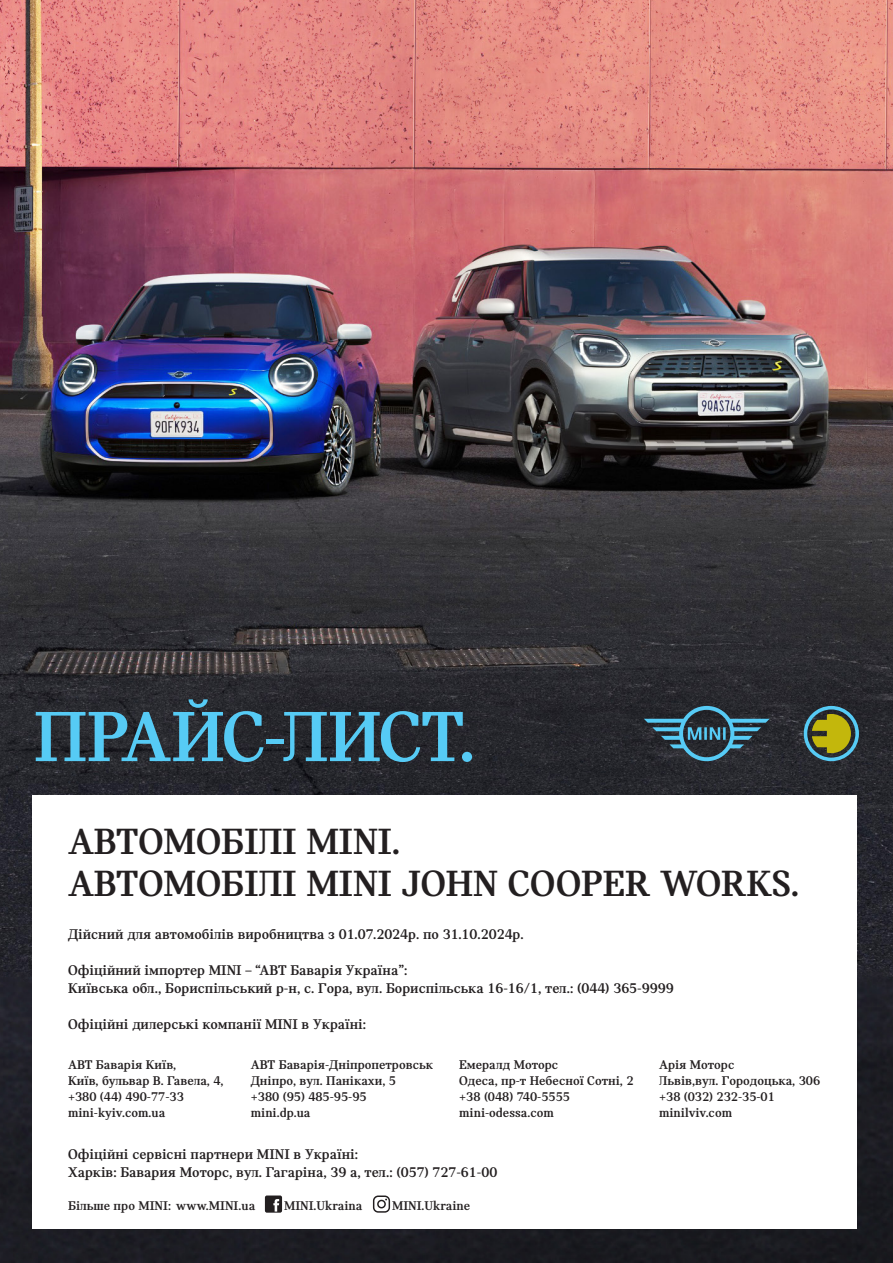
<style>
.page{position:relative;width:893px;height:1263px;background:#fff}
.page>*{position:absolute;margin:0;border:0;box-sizing:border-box;transform-origin:0 0}
.t1{font:700 75.9px "MINI Serif";letter-spacing:-.02em;color:#56cbf5}
.t2{font:700 39px "MINI Serif";color:#231f20}
.t3{font:700 15px "MINI Serif";color:#231f20}
.t4{font:700 13.5px/16.2px "MINI Serif";color:#231f20}
</style>
<div class="page">
<img style="left:0;top:0;width:893px;height:1263px">
<svg style="left:644px;top:706px;width:126px;height:55px;background:#324e5c"></svg>
<svg style="left:804px;top:706px;width:55px;height:55px;background:#667947"></svg>
<div style="left:32px;top:795px;width:825px;height:434px;background:#fff"></div>
<svg style="left:265px;top:1195px;width:17px;height:18px"></svg>
<div style="left:373px;top:1195px;width:17px;height:18px;border:1px solid #231f20;border-radius:5px"></div>
<div style="left:377px;top:1200px;width:9px;height:8px;border:1px solid #231f20;border-radius:50%"></div>
<p class="t1" style="left:34px;top:694px;width:443px">ПРАЙС-ЛИСТ.</p>
<p class="t2" style="left:68px;top:819px;width:334px">АВТОМОБІЛІ MINI.</p>
<p class="t2" style="left:68px;top:862px;width:733px">АВТОМОБІЛІ MINI JOHN COOPER WORKS.</p>
<p class="t3" style="left:68px;top:925px;width:457px">Дійсний для автомобілів виробництва з 01.07.2024р. по 31.10.2024р.</p>
<p class="t3" style="left:68px;top:961px;width:341px">Офіційний імпортер MINI – “АВТ Баварія Україна”:</p>
<p class="t3" style="left:68px;top:979px;width:607px">Київська обл., Бориспільський р-н, с. Гора, вул. Бориспільська 16-16/1, тел.: (044) 365-9999</p>
<p class="t3" style="left:68px;top:1015px;width:300px">Офіційні дилерські компанії MINI в Україні:</p>
<p class="t4" style="left:68px;top:1056px;width:110px">АВТ Баварія Київ,</p>
<p class="t4" style="left:68px;top:1072px;width:157px">Київ, бульвар В. Гавела, 4, +380 (44) 490-77-33</p>
<p class="t4" style="left:68px;top:1105px;width:99px">mini-kyiv.com.ua</p>
<p class="t4" style="left:251px;top:1056px;width:184px">АВТ Баварія-Дніпропетровськ</p>
<p class="t4" style="left:251px;top:1072px;width:147px">Дніпро, вул. Панікахи, 5</p>
<p class="t4" style="left:251px;top:1088px;width:117px">+380 (95) 485-95-95</p>
<p class="t4" style="left:251px;top:1105px;width:61px">mini.dp.ua</p>
<p class="t4" style="left:459px;top:1056px;width:101px">Емералд Моторс</p>
<p class="t4" style="left:459px;top:1072px;width:176px">Одеса, пр-т Небесної Сотні, 2</p>
<p class="t4" style="left:459px;top:1088px;width:112px">+38 (048) 740-5555</p>
<p class="t4" style="left:459px;top:1105px;width:96px">mini-odessa.com</p>
<p class="t3" style="left:68px;top:1145px;width:292px">Офіційні сервісні партнери MINI в Україні:</p>
<p class="t3" style="left:68px;top:1163px;width:431px">Харків: Бавария Моторс, вул. Гагаріна, 39 а, тел.: (057) 727-61-00</p>
<p class="t4" style="left:68px;top:1197px;width:189px">Більше про MINI: www.MINI.ua</p>
<p class="t4" style="left:284px;top:1197px;width:80px">MINI.Ukraina</p>
<p class="t4" style="left:392px;top:1197px;width:80px">MINI.Ukraine</p>
<p class="t4" style="left:659px;top:1056px;width:77px">Арія Моторс</p>
<p class="t4" style="left:659px;top:1072px;width:163px">Львів,вул. Городоцька, 306</p>
<p class="t4" style="left:659px;top:1088px;width:117px">+38 (032) 232-35-01</p>
<p class="t4" style="left:659px;top:1105px;width:74px">minilviv.com</p>
</div>
